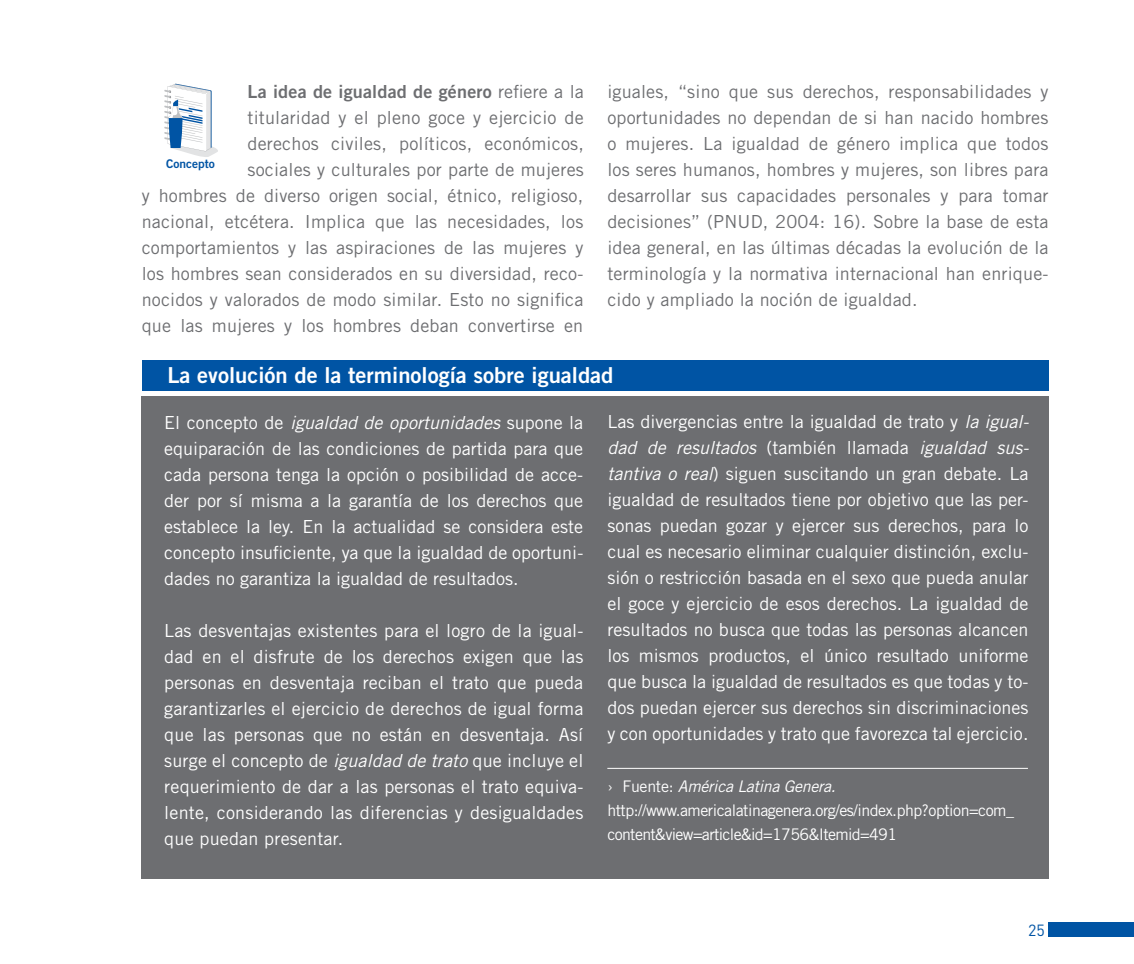
<style>
.page{position:relative;width:1134px;height:964px;background:#fff}
.page>*{position:absolute;margin:0;border:0;box-sizing:border-box;transform-origin:0 0}
.t1{font:22px "Trade Gothic LT Std Bd 2";color:#fff}
.t2{font:18px/26px "Trade Gothic LT Std";color:#fff;text-align:justify}
.t3{font:18px/26px "Trade Gothic LT Std";letter-spacing:.01em;color:#6d6e71;text-align:right}
.t4{font:18px "Trade Gothic LT Std Bd 2";letter-spacing:.01em;color:#6d6e71}
.t5{font:16px/24px "Trade Gothic LT Std";letter-spacing:-.03em;color:#fff}
.t6{font:16px "DIN";color:#0054a4}
.t7{font:12px "Trade Gothic LT Std Bd 2";color:#0054a4}
.s1{font-family:"Trade Gothic LT Std"}
.s2{font-style:italic}
</style>
<div class="page">
<div style="left:142px;top:360px;width:906px;height:30px;background:#0054a4"></div>
<div style="left:142px;top:396px;width:907px;height:483px;background:#6d6e71"></div>
<hr style="left:607px;top:768px;width:421px;height:1px;background:#fff">
<div style="left:1049px;top:922px;width:85px;height:14px;background:#0054a4"></div>
<svg style="left:164px;top:84px;width:54px;height:73px"></svg>
<p class="t4" style="left:248px;top:80px;width:338px">La idea de igualdad de género <span class="s1">refiere a la</span></p>
<p class="t3" style="left:142px;top:104px;width:444px">titularidad y el pleno goce y ejercicio de<br>derechos civiles, políticos, económicos,<br>sociales y culturales por parte de mujeres<br>y hombres de diverso origen social, étnico, religioso, nacional, etcétera. Implica que las necesidades, los comportamientos y las aspiraciones de las mujeres y los hombres sean considerados en su diversidad, reco&shy;nocidos y valorados de modo similar. Esto no significa que las mujeres y los hombres deban convertirse en</p>
<p class="t7" style="left:166px;top:156px;width:50px">Concepto</p>
<p class="t3" style="left:607px;top:78px;width:443px;text-align:justify">iguales, “sino que sus derechos, responsabilidades y oportunidades no dependan de si han nacido hombres o mujeres. La igualdad de género implica que todos los seres humanos, hombres y mujeres, son libres para desarrollar sus capacidades personales y para tomar decisiones” (PNUD, 2004: 16). Sobre la base de esta idea general, en las últimas décadas la evolución de la terminología y la normativa internacional han enrique&shy;cido y ampliado la noción de igualdad.</p>
<p class="t1" style="left:167px;top:362px;width:448px">La evolución de la terminología sobre igualdad</p>
<p class="t2" style="left:164px;top:409px;width:420px">El concepto de <span class="s2">igualdad de oportunidades</span> supone la equiparación de las condiciones de partida para que cada persona tenga la opción o posibilidad de acce&shy;der por sí misma a la garantía de los derechos que establece la ley. En la actualidad se considera este concepto insuficiente, ya que la igualdad de oportuni&shy;dades no garantiza la igualdad de resultados.</p>
<p class="t2" style="left:164px;top:617px;width:421px">Las desventajas existentes para el logro de la igual&shy;dad en el disfrute de los derechos exigen que las personas en desventaja reciban el trato que pueda garantizarles el ejercicio de derechos de igual forma que las personas que no están en desventaja. Así surge el concepto de <span class="s2">igualdad de trato</span> que incluye el requerimiento de dar a las personas el trato equiva&shy;lente, considerando las diferencias y desigualdades que puedan presentar.</p>
<p class="t2" style="left:607px;top:409px;width:423px">Las divergencias entre la igualdad de trato y <span class="s2">la igual&shy;dad de resultados</span> (también llamada <span class="s2">igualdad sus&shy;tantiva o real</span>) siguen suscitando un gran debate. La igualdad de resultados tiene por objetivo que las per&shy;sonas puedan gozar y ejercer sus derechos, para lo cual es necesario eliminar cualquier distinción, exclu&shy;sión o restricción basada en el sexo que pueda anular el goce y ejercicio de esos derechos. La igualdad de resultados no busca que todas las personas alcancen los mismos productos, el único resultado uniforme que busca la igualdad de resultados es que todas y to&shy;dos puedan ejercer sus derechos sin discriminaciones y con oportunidades y trato que favorezca tal ejercicio.</p>
<p class="t5" style="left:607px;top:774px;width:408px">› Fuente: <span class="s2">América Latina Genera. </span>http://www.americalatinagenera.org/es/index.php?option=com_ content&amp;view=article&amp;id=1756&amp;Itemid=491</p>
<p class="t6" style="left:1028px;top:920px;width:18px">25</p>
</div>
